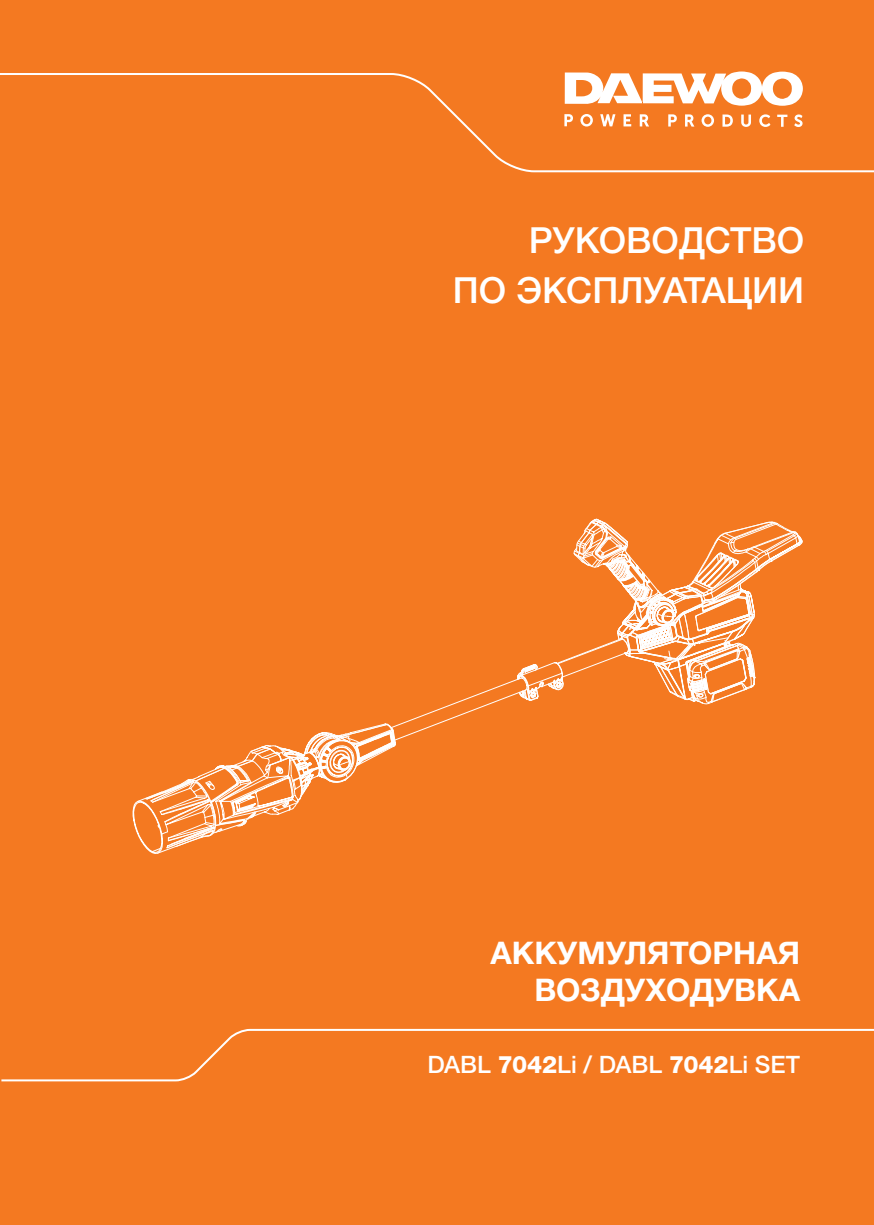
<style>
.page{position:relative;width:874px;height:1225px;background:#fff}
.page>*{position:absolute;margin:0;border:0;box-sizing:border-box;transform-origin:0 0}
.t1{font:500 36px/49.6px "Helvetica Neue LTW1 G";color:#fff;text-align:right}
.t2{font:700 31.2px/37.6px "Helvetica Neue LTW1 G";color:#fff;text-align:right}
.t3{font:500 24px "Helvetica Neue LTW1 G";color:#fff}
.s1{font-weight:800}
</style>
<div class="page">
<div style="left:0;top:0;width:873px;height:1225px;background:#f47921"></div>
<svg style="left:0;top:73px;width:873px;height:100px"></svg>
<svg style="left:1px;top:1028px;width:872px;height:54px"></svg>
<svg style="left:564px;top:71px;width:238px;height:35px"></svg>
<svg style="left:564px;top:114px;width:8px;height:12px"></svg>
<svg style="left:580px;top:114px;width:12px;height:13px"></svg>
<svg style="left:600px;top:114px;width:15px;height:12px"></svg>
<svg style="left:623px;top:114px;width:8px;height:12px"></svg>
<svg style="left:639px;top:114px;width:9px;height:12px"></svg>
<svg style="left:668px;top:114px;width:8px;height:13px"></svg>
<svg style="left:684px;top:114px;width:10px;height:13px"></svg>
<svg style="left:701px;top:114px;width:12px;height:13px"></svg>
<svg style="left:722px;top:114px;width:10px;height:13px"></svg>
<svg style="left:740px;top:114px;width:10px;height:13px"></svg>
<svg style="left:758px;top:114px;width:12px;height:13px"></svg>
<svg style="left:776px;top:115px;width:11px;height:12px"></svg>
<svg style="left:793px;top:114px;width:9px;height:13px"></svg>
<svg style="left:132px;top:518px;width:670px;height:336px"></svg>
<p class="t1" style="left:452px;top:215px;width:353px">РУКОВОДСТВО<br>ПО ЭКСПЛУАТАЦИИ</p>
<p class="t2" style="left:490px;top:933px;width:311px">АККУМУЛЯТОРНАЯ<br>ВОЗДУХОДУВКА</p>
<p class="t3" style="left:427px;top:1050px;width:374px">DABL <span class="s1">7042</span>Li / DABL <span class="s1">7042</span>Li SET</p>
</div>
